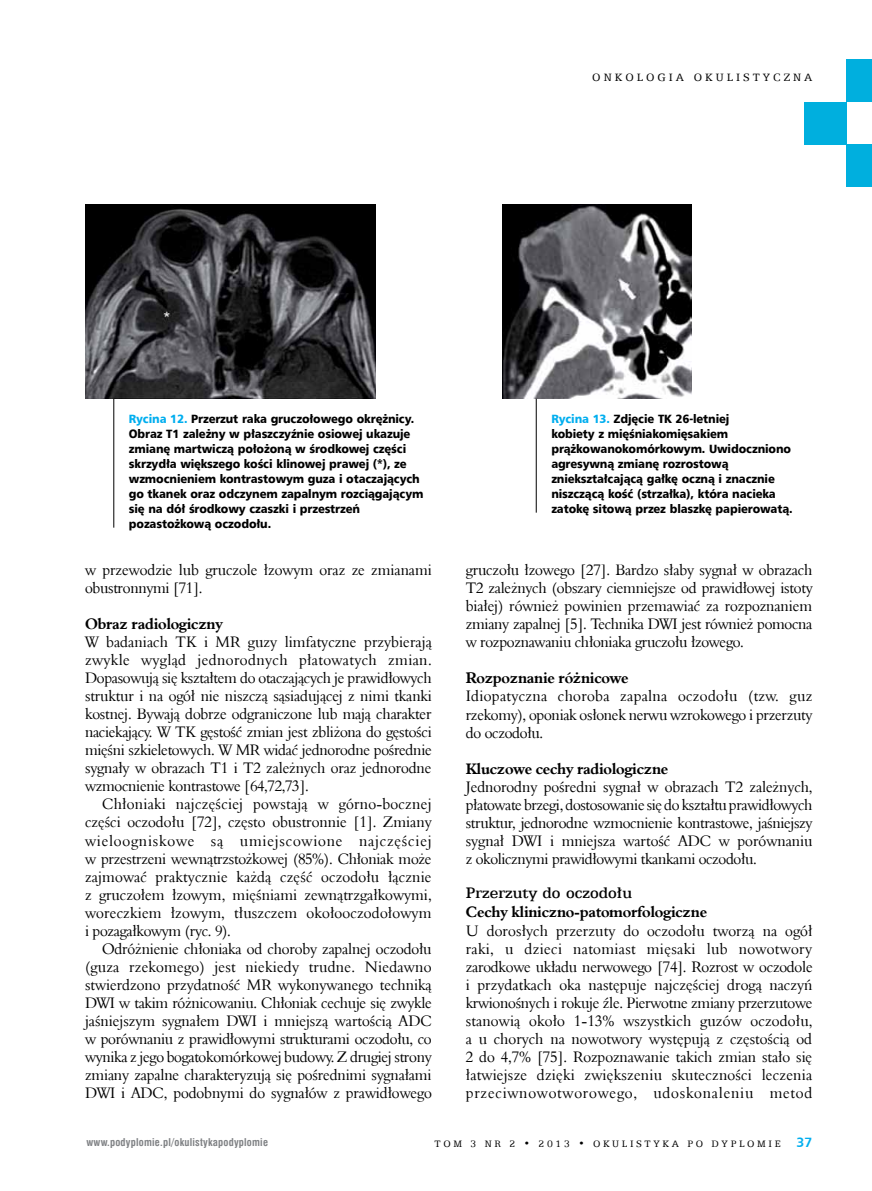
<style>
.page{position:relative;width:872px;height:1191px;background:#fff}
.page>*{position:absolute;margin:0;border:0;box-sizing:border-box;transform-origin:0 0}
.t1{font:17.25px "Egyptian 505 Md EU";color:#000}
.t2{font:15.6px/18px "Aldine 401 EU";letter-spacing:-.02em;color:#000;text-align:justify;scale:.96 1}
.t3{font:700 15.6px "Aldine 401 EU";letter-spacing:-.02em;color:#000;scale:.96 1}
.t4{font:12px/15px "Humnst 777 Blk EU";letter-spacing:-.01em;color:#000;scale:.95 1}
.t5{font:12px "Egyptian 505 EU";letter-spacing:.25em;color:#000}
.t6{font:700 10.5px "Swis 721 Cn EU";letter-spacing:.02em;color:#808285}
.t7{font:10.5px "Egyptian 505 EU";letter-spacing:.25em;color:#000}
.s1{color:#00aeef}
.s2{font-family:"Humnst 777 EU";font-weight:700;font-size:13.5px;color:#00aeef}
</style>
<div class="page">
<div style="left:846px;top:60px;width:26px;height:42px;background:#00afde"></div>
<div style="left:804px;top:102px;width:42px;height:43px;background:#00afde"></div>
<div style="left:846px;top:145px;width:26px;height:42px;background:#00afde"></div>
<img style="left:85px;top:204px;width:291px;height:195px">
<img style="left:503px;top:204px;width:188px;height:194px">
<hr style="left:113px;top:399px;width:1px;height:128px;background:#000">
<hr style="left:536px;top:399px;width:1px;height:113px;background:#000">
<p class="t5" style="left:592px;top:71px;width:222px">ONKOLOGIA OKULISTYCZNA</p>
<p class="t4" style="left:129px;top:411px;width:311px"><span class="s1">Rycina 12.</span> Przerzut raka gruczołowego okrężnicy.<br>Obraz T1 zależny w płaszczyźnie osiowej ukazuje zmianę martwiczą położoną w środkowej części skrzydła większego kości klinowej prawej (*), ze wzmocnieniem kontrastowym guza i otaczających go tkanek oraz odczynem zapalnym rozciągającym się na dół środkowy czaszki i przestrzeń pozastożkową oczodołu.</p>
<p class="t4" style="left:551px;top:411px;width:255px"><span class="s1">Rycina 13.</span> Zdjęcie TK 26-letniej<br>kobiety z mięśniakomięsakiem prążkowanokomórkowym. Uwidoczniono agresywną zmianę rozrostową zniekształcającą gałkę oczną i znacznie niszczącą kość (strzałka), która nacieka zatokę sitową przez blaszkę papierowatą.</p>
<p class="t2" style="left:85px;top:561px;width:363px">w przewodzie lub gruczole łzowym oraz ze zmianami obustronnymi [71].</p>
<p class="t3" style="left:85px;top:614px;width:145px">Obraz radiologiczny</p>
<p class="t2" style="left:85px;top:633px;width:363px">W badaniach TK i MR guzy limfatyczne przybierają zwykle wygląd jednorodnych płatowatych zmian.<br>Dopasowują się kształtem do otaczających je prawidłowych struktur i na ogół nie niszczą sąsiadującej z nimi tkanki kostnej. Bywają dobrze odgraniczone lub mają charakter naciekający. W TK gęstość zmian jest zbliżona do gęstości mięśni szkieletowych. W MR widać jednorodne pośrednie sygnały w obrazach T1 i T2 zależnych oraz jednorodne wzmocnienie kontrastowe [64,72,73].</p>
<p class="t2" style="left:85px;top:795px;width:363px;text-indent:17px">Chłoniaki najczęściej powstają w górno-bocznej części oczodołu [72], często obustronnie [1]. Zmiany wieloogniskowe są umiejscowione najczęściej w przestrzeni wewnątrzstożkowej (85%). Chłoniak może zajmować praktycznie każdą część oczodołu łącznie z gruczołem łzowym, mięśniami zewnątrzgałkowymi, woreczkiem łzowym, tłuszczem okołooczodołowym i pozagałkowym (ryc. 9).</p>
<p class="t2" style="left:85px;top:939px;width:363px;text-indent:17px">Odróżnienie chłoniaka od choroby zapalnej oczodołu (guza rzekomego) jest niekiedy trudne. Niedawno stwierdzono przydatność MR wykonywanego techniką DWI w takim różnicowaniu. Chłoniak cechuje się zwykle jaśniejszym sygnałem DWI i mniejszą wartością ADC w porównaniu z prawidłowymi strukturami oczodołu, co wynika z jego bogatokomórkowej budowy. Z drugiej strony zmiany zapalne charakteryzują się pośrednimi sygnałami DWI i ADC, podobnymi do sygnałów z prawidłowego</p>
<p class="t2" style="left:466px;top:561px;width:363px">gruczołu łzowego [27]. Bardzo słaby sygnał w obrazach T2 zależnych (obszary ciemniejsze od prawidłowej istoty białej) również powinien przemawiać za rozpoznaniem zmiany zapalnej [5]. Technika DWI jest również pomocna w rozpoznawaniu chłoniaka gruczołu łzowego.</p>
<p class="t3" style="left:466px;top:668px;width:171px">Rozpoznanie różnicowe</p>
<p class="t2" style="left:466px;top:687px;width:362px">Idiopatyczna choroba zapalna oczodołu (tzw. guz rzekomy), oponiak osłonek nerwu wzrokowego i przerzuty do oczodołu.</p>
<p class="t3" style="left:466px;top:758px;width:213px">Kluczowe cechy radiologiczne</p>
<p class="t2" style="left:466px;top:777px;width:363px">Jednorodny pośredni sygnał w obrazach T2 zależnych, płatowate brzegi, dostosowanie się do kształtu prawidłowych struktur, jednorodne wzmocnienie kontrastowe, jaśniejszy sygnał DWI i mniejsza wartość ADC w porównaniu z okolicznymi prawidłowymi tkankami oczodołu.</p>
<p class="t1" style="left:466px;top:882px;width:168px">Przerzuty do oczodołu</p>
<p class="t3" style="left:466px;top:902px;width:253px">Cechy kliniczno-patomorfologiczne</p>
<p class="t2" style="left:466px;top:921px;width:363px">U dorosłych przerzuty do oczodołu tworzą na ogół raki, u dzieci natomiast mięsaki lub nowotwory zarodkowe układu nerwowego [74]. Rozrost w oczodole i przydatkach oka następuje najczęściej drogą naczyń krwionośnych i rokuje źle. Pierwotne zmiany przerzutowe stanowią około 1-13% wszystkich guzów oczodołu, a u chorych na nowotwory występują z częstością od 2 do 4,7% [75]. Rozpoznawanie takich zmian stało się łatwiejsze dzięki zwiększeniu skuteczności leczenia przeciwnowotworowego, udoskonaleniu metod</p>
<p class="t6" style="left:86px;top:1136px;width:183px">www.podyplomie.pl/okulistykapodyplomie</p>
<p class="t7" style="left:434px;top:1137px;width:379px">TOM 3 NR 2 • 2013 • OKULISTYKA PO DYPLOMIE <span class="s2">37</span></p>
</div>
